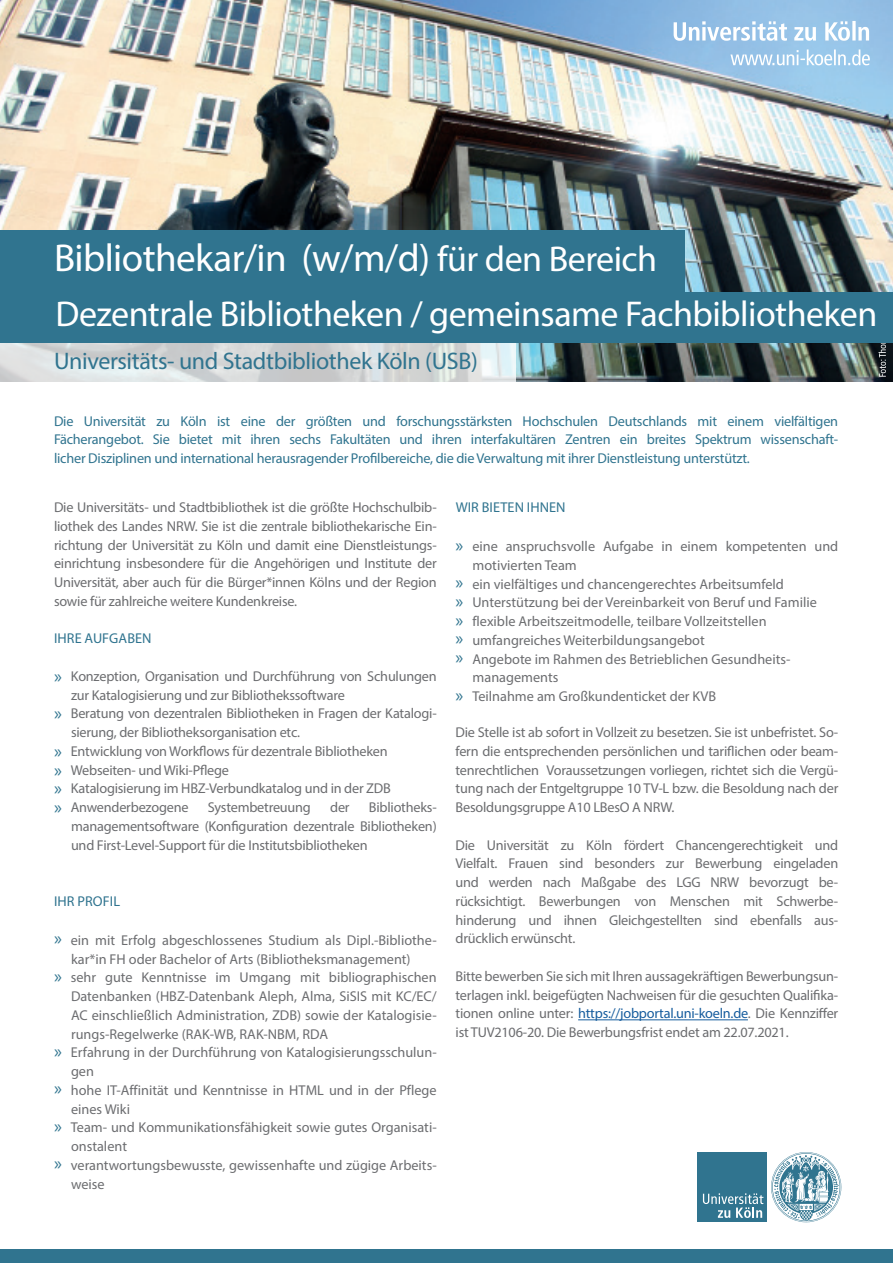
<style>
.page{position:relative;width:893px;height:1263px;background:#fff}
.page>*{position:absolute;margin:0;border:0;box-sizing:border-box;transform-origin:0 0}
.t1{font:39px "Myriad Pro";letter-spacing:-.015em;color:#fff}
.t2{font:36px "Myriad Pro";letter-spacing:-.015em;color:#fff}
.t3{font:24px "Myriad Pro";letter-spacing:-.015em;color:#30748f}
.Fließtext{font:14.25px/18.8px "Myriad Pro";color:#6c6d70}
.t4{font:14.25px/18.8px "Myriad Pro";letter-spacing:-.015em;color:#30748f;text-align:justify}
.t5{font:14.25px "Myriad Pro";letter-spacing:.005em;color:#30748f}
.s1{font-size:36px}
.s2{font-size:18.75px;color:#30748f}
.s3{color:#175d9e}
</style>
<div class="page">
<img style="left:0;top:0;width:893px;height:382px">
<div style="left:0;top:1249px;width:893px;height:14px;background:#30748f"></div>
<svg style="left:730px;top:49px;width:140px;height:16px"></svg>
<svg style="left:674px;top:21px;width:195px;height:20px"></svg>
<div style="left:697px;top:1152px;width:70px;height:70px;background:#30748f"></div>
<svg style="left:703px;top:1193px;width:60px;height:25px"></svg>
<svg style="left:771px;top:1152px;width:70px;height:70px"></svg>
<div style="left:0;top:230px;width:685px;height:62px;background:#30748f"></div>
<svg style="left:0;top:342px;width:516px;height:40px;background:#d2d6d7"></svg>
<hr style="left:578px;top:1019px;width:170px;height:1px;background:#175d9e">
<svg style="left:878px;top:342px;width:8px;height:35px"></svg>
<div style="left:0;top:292px;width:893px;height:50px;background:#30748f"></div>
<p class="t1" style="left:54px;top:234px;width:605px">Bibliothekar/in (w/m/d) <span class="s1">für den Bereich</span></p>
<p class="t2" style="left:55px;top:292px;width:823px">Dezentrale Bibliotheken / gemeinsame Fachbibliotheken</p>
<p class="t3" style="left:54px;top:346px;width:425px">Universitäts- und Stadtbibliothek Köln (USB)</p>
<p class="t4" style="left:54px;top:411px;width:786px">Die Universität zu Köln ist eine der größten und forschungsstärksten Hochschulen Deutschlands mit einem vielfältigen Fächerangebot. Sie bietet mit ihren sechs Fakultäten und ihren interfakultären Zentren ein breites Spektrum wissenschaft&shy;licher Disziplinen und international herausragender Profilbereiche, die die Verwaltung mit ihrer Dienstleistung unterstützt.</p>
<p class="Fließtext" style="left:54px;top:498px;width:384px;text-align:justify">Die Universitäts- und Stadtbibliothek ist die größte Hochschulbib&shy;liothek des Landes NRW. Sie ist die zentrale bibliothekarische Ein&shy;richtung der Universität zu Köln und damit eine Dienstleistungs&shy;einrichtung insbesondere für die Angehörigen und Institute der Universität, aber auch für die Bürger*innen Kölns und der Region sowie für zahlreiche weitere Kundenkreise.</p>
<p class="t5" style="left:54px;top:630px;width:99px">IHRE AUFGABEN</p>
<p class="Fließtext" style="left:71px;top:666px;width:367px;text-indent:-17px"><span class="s2">»</span> Konzeption, Organisation und Durchführung von Schulungen zur Katalogisierung und zur Bibliothekssoftware</p>
<p class="Fließtext" style="left:71px;top:704px;width:367px;text-indent:-17px"><span class="s2">»</span> Beratung von dezentralen Bibliotheken in Fragen der Katalogi&shy;sierung, der Bibliotheksorganisation etc.</p>
<p class="Fließtext" style="left:54px;top:741px;width:335px"><span class="s2">»</span> Entwicklung von Workflows für dezentrale Bibliotheken</p>
<p class="Fließtext" style="left:54px;top:760px;width:177px"><span class="s2">»</span> Webseiten- und Wiki-Pflege</p>
<p class="Fließtext" style="left:54px;top:779px;width:338px"><span class="s2">»</span> Katalogisierung im HBZ-Verbundkatalog und in der ZDB</p>
<p class="Fließtext" style="left:54px;top:798px;width:136px"><span class="s2">»</span> Anwenderbezogene</p>
<p class="Fließtext" style="left:208px;top:798px;width:105px">Systembetreuung</p>
<p class="Fließtext" style="left:330px;top:798px;width:21px">der</p>
<p class="Fließtext" style="left:71px;top:798px;width:367px;text-align:justify;text-indent:298px">Bibliotheks&shy;managementsoftware (Konfiguration dezentrale Bibliotheken) und First-Level-Support für die Institutsbibliotheken</p>
<p class="t5" style="left:54px;top:892px;width:67px">IHR PROFIL</p>
<p class="Fließtext" style="left:71px;top:930px;width:367px;text-indent:-17px"><span class="s2">»</span> ein mit Erfolg abgeschlossenes Studium als Dipl.-Bibliothe&shy;kar*in FH oder Bachelor of Arts (Bibliotheksmanagement)</p>
<p class="Fließtext" style="left:71px;top:968px;width:367px;text-align:justify;text-indent:-17px"><span class="s2">»</span> sehr gute Kenntnisse im Umgang mit bibliographischen Datenbanken (HBZ-Datenbank Aleph, Alma, SiSIS mit KC/EC/ AC einschließlich Administration, ZDB) sowie der Katalogisie&shy;rungs-Regelwerke (RAK-WB, RAK-NBM, RDA</p>
<p class="Fließtext" style="left:71px;top:1043px;width:367px;text-indent:-17px"><span class="s2">»</span> Erfahrung in der Durchführung von Katalogisierungsschulun&shy;gen</p>
<p class="Fließtext" style="left:71px;top:1080px;width:367px;text-indent:-17px"><span class="s2">»</span> hohe IT-Affinität und Kenntnisse in HTML und in der Pflege eines Wiki</p>
<p class="Fließtext" style="left:71px;top:1118px;width:367px;text-indent:-17px"><span class="s2">»</span> Team- und Kommunikationsfähigkeit sowie gutes Organisati&shy;onstalent</p>
<p class="Fließtext" style="left:71px;top:1155px;width:367px;text-indent:-17px"><span class="s2">»</span> verantwortungsbewusste, gewissenhafte und zügige Arbeits&shy;weise</p>
<p class="t5" style="left:456px;top:498px;width:111px">WIR BIETEN IHNEN</p>
<p class="Fließtext" style="left:473px;top:537px;width:367px;text-indent:-17px"><span class="s2">»</span> eine anspruchsvolle Aufgabe in einem kompetenten und motivierten Team</p>
<p class="Fließtext" style="left:456px;top:574px;width:330px"><span class="s2">»</span> ein vielfältiges und chancengerechtes Arbeitsumfeld</p>
<p class="Fließtext" style="left:456px;top:593px;width:363px"><span class="s2">»</span> Unterstützung bei der Vereinbarkeit von Beruf und Familie</p>
<p class="Fließtext" style="left:456px;top:612px;width:313px"><span class="s2">»</span> flexible Arbeitszeitmodelle, teilbare Vollzeitstellen</p>
<p class="Fließtext" style="left:456px;top:630px;width:251px"><span class="s2">»</span> umfangreiches Weiterbildungsangebot</p>
<p class="Fließtext" style="left:473px;top:649px;width:319px;text-indent:-17px"><span class="s2">»</span> Angebote im Rahmen des Betrieblichen Gesundheits&shy;managements</p>
<p class="Fließtext" style="left:456px;top:687px;width:262px"><span class="s2">»</span> Teilnahme am Großkundenticket der KVB</p>
<p class="Fließtext" style="left:456px;top:723px;width:384px;text-align:justify">Die Stelle ist ab sofort in Vollzeit zu besetzen. Sie ist unbefristet. So&shy;fern die entsprechenden persönlichen und tariflichen oder beam&shy;tenrechtlichen Voraussetzungen vorliegen, richtet sich die Vergü&shy;tung nach der Entgeltgruppe 10 TV-L bzw. die Besoldung nach der Besoldungsgruppe A10 LBesO A NRW.</p>
<p class="Fließtext" style="left:456px;top:835px;width:384px;text-align:justify">Die Universität zu Köln fördert Chancengerechtigkeit und Vielfalt. Frauen sind besonders zur Bewerbung eingeladen und werden nach Maßgabe des LGG NRW bevorzugt be&shy;rücksichtigt. Bewerbungen von Menschen mit Schwerbe&shy;hinderung und ihnen Gleichgestellten sind ebenfalls aus&shy;drücklich erwünscht.</p>
<p class="Fließtext" style="left:456px;top:966px;width:384px;text-align:justify">Bitte bewerben Sie sich mit Ihren aussagekräftigen Bewerbungsun&shy;terlagen inkl. beigefügten Nachweisen für die gesuchten Qualifika&shy;tionen online unter: <span class="s3">https://jobportal.uni-koeln.de</span>. Die Kennziffer ist TUV2106-20. Die Bewerbungsfrist endet am 22.07.2021.</p>
</div>
